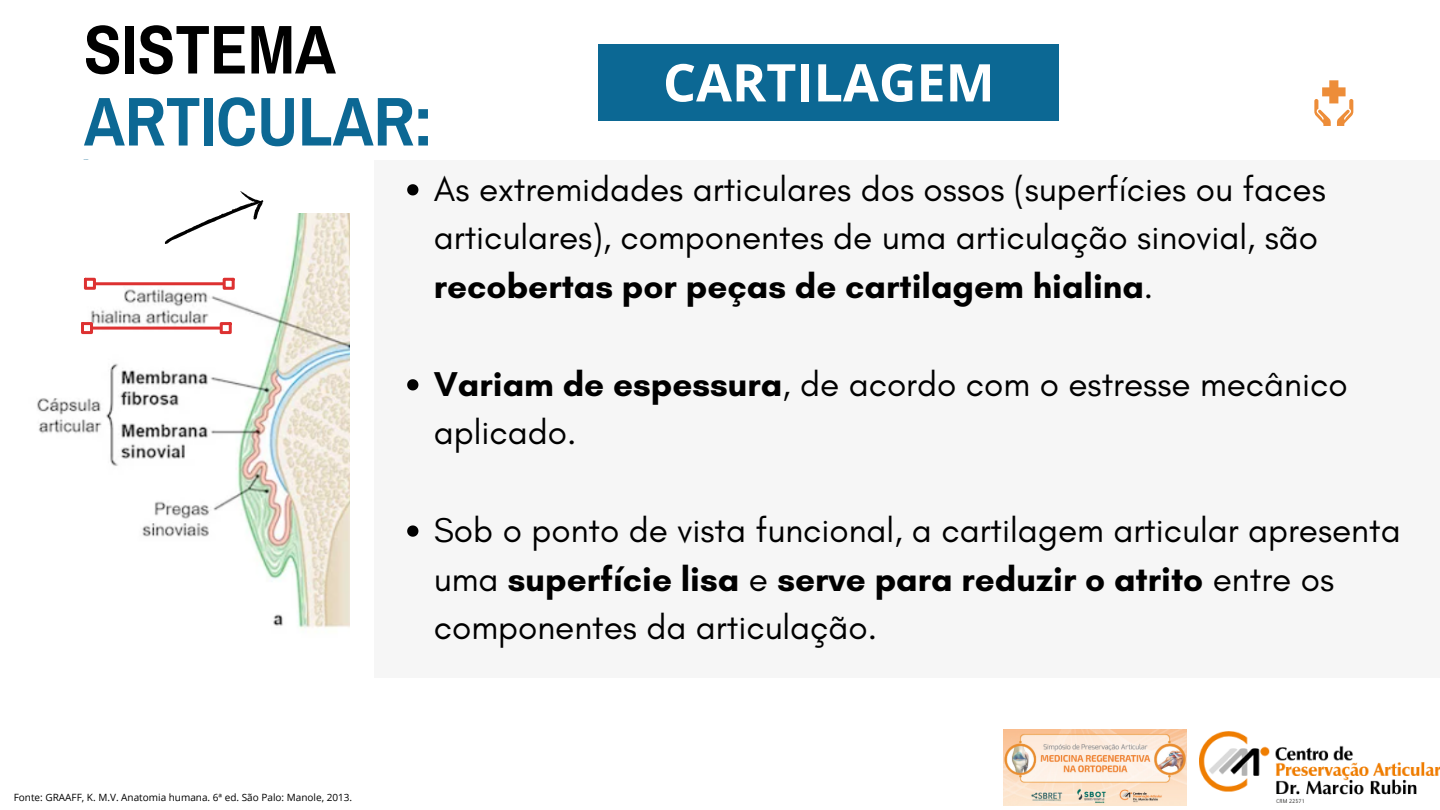
<style>
.page{position:relative;width:1440px;height:810px;background:#fff}
.page>*{position:absolute;margin:0;border:0;box-sizing:border-box;transform-origin:0 0}
.t1{font:700 69.1px "Archivo Narrow";color:#0c6894}
.t2{font:700 69.1px "Archivo Narrow";color:#000}
.t3{font:700 52px "Open Sans";color:#fff}
.t4{font:35.1px/48.8px "Glacial Indifference";color:#000}
.t5{font:10px "Open Sans";color:#000}
.s1{font-weight:700}
</style>
<div class="page">
<svg style="left:1314px;top:80px;width:39px;height:46px"></svg>
<img style="left:1199px;top:732px;width:241px;height:70px">
<img style="left:37px;top:213px;width:312px;height:415px">
<hr style="left:92px;top:327px;width:128px;height:3px;background:#dd3131">
<div style="left:81px;top:322px;width:12px;height:12px;border:3px solid #dd3131"></div>
<div style="left:220px;top:322px;width:12px;height:12px;border:3px solid #dd3131"></div>
<hr style="left:95px;top:282px;width:128px;height:3px;background:#dd3131">
<div style="left:84px;top:278px;width:12px;height:12px;border:3px solid #dd3131"></div>
<div style="left:223px;top:278px;width:12px;height:12px;border:3px solid #dd3131"></div>
<svg style="left:158px;top:191px;width:112px;height:56px"></svg>
<div style="left:374px;top:160px;width:1066px;height:518px;background:#f6f6f6"></div>
<svg style="left:407px;top:184px;width:11px;height:11px"></svg>
<svg style="left:407px;top:379px;width:11px;height:11px"></svg>
<svg style="left:407px;top:525px;width:11px;height:12px"></svg>
<div style="left:598px;top:44px;width:461px;height:76px;background:#0c6894"></div>
<img style="left:1004px;top:729px;width:182px;height:77px">
<p class="t2" style="left:84px;top:13px;width:254px">SISTEMA</p>
<p class="t1" style="left:84px;top:85px;width:351px">ARTICULAR:</p>
<p class="t3" style="left:663px;top:46px;width:333px">CARTILAGEM</p>
<p class="t4" style="left:434px;top:164px;width:893px">As extremidades articulares dos ossos (superfícies ou faces articulares), componentes de uma articulação sinovial, são <span class="s1">recobertas por peças de cartilagem hialina</span>.</p>
<p class="t4" style="left:434px;top:359px;width:915px"><span class="s1">Variam de espessura</span>, de acordo com o estresse mecânico aplicado.</p>
<p class="t5" style="left:14px;top:790px;width:340px">Fonte: GRAAFF, K. M.V. Anatomia humana. 6ª ed. São Palo: Manole, 2013.</p>
<p class="t4" style="left:434px;top:505px;width:968px">Sob o ponto de vista funcional, a cartilagem articular apresenta uma <span class="s1">superfície lisa</span> e <span class="s1">serve para reduzir o atrito</span> entre os componentes da articulação.</p>
</div>
